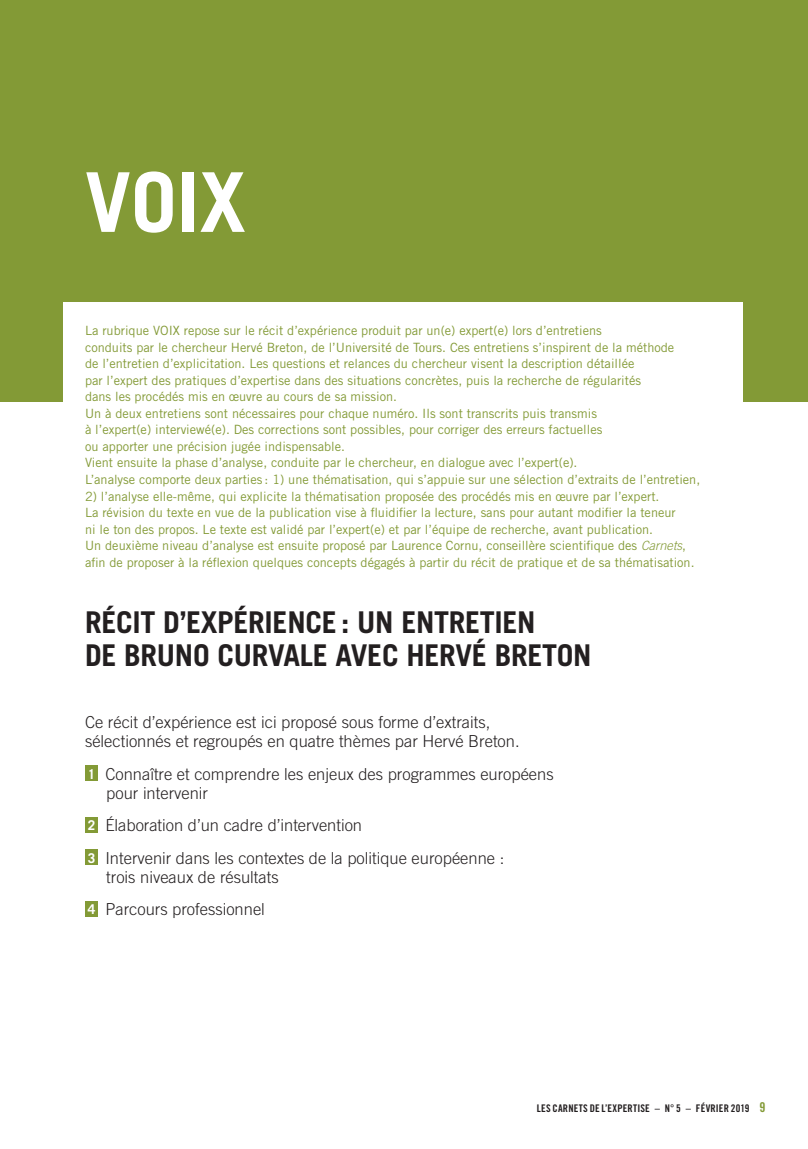
<style>
.page{position:relative;width:808px;height:1149px;background:#fff}
.page>*{position:absolute;margin:0;border:0;box-sizing:border-box;transform-origin:0 0}
.TitrePartie{font:700 82.5px "Trade Gothic";color:#fff}
.T2{font:700 30px/33px "Trade Gothic";letter-spacing:-.01em;color:#231f20}
.Chapo1{font:300 16.5px/19.5px "Trade Gothic";color:#231f20}
.N_Voix{font:700 13.5px "Trade Gothic";color:#fff}
.TexteEncadré{font:12.75px/16.5px "Trade Gothic";color:#839a36}
.t1{font:10.5px "Trade Gothic Bold Cond Twenty";letter-spacing:.015em;color:#231f20}
.s1{font-weight:300;font-style:italic}
.s2{font-size:13.5px;color:#839a36}
</style>
<div class="page">
<div style="left:0;top:0;width:808px;height:401px;background:#839a36"></div>
<div style="left:85px;top:765px;width:13px;height:15px;background:#839a36"></div>
<div style="left:85px;top:817px;width:13px;height:15px;background:#839a36"></div>
<div style="left:85px;top:849px;width:13px;height:15px;background:#839a36"></div>
<div style="left:85px;top:901px;width:13px;height:15px;background:#839a36"></div>
<div style="left:64px;top:302px;width:679px;height:285px;background:#fff"></div>
<p class="TitrePartie" style="left:85px;top:152px;width:162px">VOIX</p>
<p class="TexteEncadré" style="left:85px;top:322px;width:591px">La rubrique VOIX repose sur le récit d’expérience produit par un(e) expert(e) lors d’entretiens<br>conduits par le chercheur Hervé Breton, de l’Université de Tours. Ces entretiens s’inspirent de la méthode de l’entretien d’explicitation. Les questions et relances du chercheur visent la description détaillée<br>par l’expert des pratiques d’expertise dans des situations concrètes, puis la recherche de régularités<br>dans les procédés mis en œuvre au cours de sa mission.</p>
<p class="TexteEncadré" style="left:85px;top:405px;width:519px">Un à deux entretiens sont nécessaires pour chaque numéro. Ils sont transcrits puis transmis à l’expert(e) interviewé(e). Des corrections sont possibles, pour corriger des erreurs factuelles ou apporter une précision jugée indispensable.</p>
<p class="TexteEncadré" style="left:85px;top:454px;width:617px">Vient ensuite la phase d’analyse, conduite par le chercheur, en dialogue avec l’expert(e).<br>L’analyse comporte deux parties : 1) une thématisation, qui s’appuie sur une sélection d’extraits de l’entretien,</p>
<p class="TexteEncadré" style="left:85px;top:487px;width:576px">2) l’analyse elle-même, qui explicite la thématisation proposée des procédés mis en œuvre par l’expert.</p>
<p class="TexteEncadré" style="left:85px;top:504px;width:592px">La révision du texte en vue de la publication vise à fluidifier la lecture, sans pour autant modifier la teneur ni le ton des propos. Le texte est validé par l’expert(e) et par l’équipe de recherche, avant publication.</p>
<p class="TexteEncadré" style="left:85px;top:537px;width:611px">Un deuxième niveau d’analyse est ensuite proposé par Laurence Cornu, conseillère scientifique des <span class="s1">Carnets</span>, afin de proposer à la réflexion quelques concepts dégagés à partir du récit de pratique et de sa thématisation.</p>
<p class="T2" style="left:85px;top:604px;width:508px">RÉCIT D’EXPÉRIENCE : UN ENTRETIEN<br>DE BRUNO CURVALE AVEC HERVÉ BRETON</p>
<p class="Chapo1" style="left:85px;top:711px;width:436px">Ce récit d’expérience est ici proposé sous forme d’extraits, sélectionnés et regroupés en quatre thèmes par Hervé Breton.</p>
<p class="N_Voix" style="left:88px;top:765px;width:9px">1</p>
<p class="Chapo1" style="left:105px;top:763px;width:450px">Connaître et comprendre les enjeux des programmes européens pour intervenir</p>
<p class="N_Voix" style="left:88px;top:817px;width:9px">2</p>
<p class="Chapo1" style="left:105px;top:815px;width:258px">Élaboration d’un cadre d’intervention</p>
<p class="N_Voix" style="left:88px;top:849px;width:9px">3</p>
<p class="Chapo1" style="left:105px;top:847px;width:400px">Intervenir dans les contextes de la politique européenne : trois niveaux de résultats</p>
<p class="N_Voix" style="left:88px;top:901px;width:9px">4</p>
<p class="Chapo1" style="left:105px;top:899px;width:161px">Parcours professionnel</p>
<p class="t1" style="left:537px;top:1100px;width:230px">LES CARNETS DE L’EXPERTISE – N° 5 – FÉVRIER 2019 <span class="s2">9</span></p>
</div>
